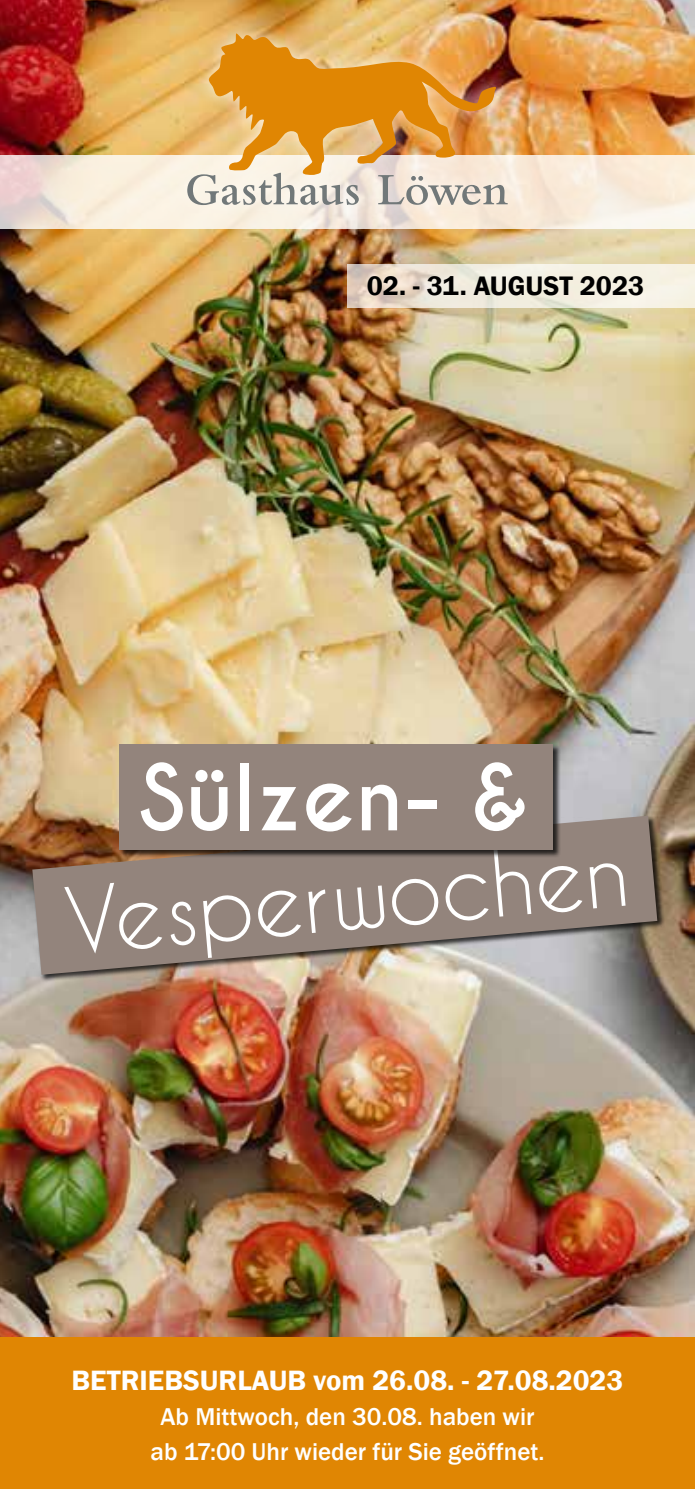
<style>
.page{position:relative;width:695px;height:1489px;background:#fff}
.page>*{position:absolute;margin:0;border:0;box-sizing:border-box;transform-origin:0 0}
.t1{font:86px "Caviar Dreams";color:#fff}
.t2{font:700 86px "Caviar Dreams";color:#fff}
.t3{font:600 28.75px "Franklin Gothic";color:#fff}
.t4{font:600 27.5px "Franklin Gothic";color:#000}
.t5{font:500 25px/35px "Franklin Gothic";color:#fff;text-align:center}
</style>
<div class="page">
<img style="left:0;top:0;width:694px;height:1337px">
<div style="left:0;top:1337px;width:694px;height:151px;background:#e08603"></div>
<div style="left:31px;top:814px;width:633px;height:168px;background:#000;opacity:.75"></div>
<svg style="left:32px;top:815px;width:625px;height:159px;background:#96867c"></svg>
<div style="left:119px;top:743px;width:442px;height:114px;background:#000;opacity:.75"></div>
<div style="left:120px;top:744px;width:433px;height:106px;background:#93847c"></div>
<svg style="left:0;top:155px;width:694px;height:74px;background:#f5e9db"></svg>
<div style="left:172px;top:19px;width:349px;height:202px;background:#fff;opacity:.75"></div>
<svg style="left:187px;top:33px;width:320px;height:172px;background:#e0ad66"></svg>
<svg style="left:347px;top:263px;width:347px;height:44px;background:#eee7d8"></svg>
<p class="t4" style="left:366px;top:269px;width:279px">02. - 31. AUGUST 2023</p>
<h1 class="t2" style="left:138px;top:746px;width:391px">Sülzen- &amp;</h1>
<h1 class="t1" style="left:61px;top:870px;width:567px;rotate:-5deg">Vesperwochen</h1>
<p class="t3" style="left:71px;top:1361px;width:553px">BETRIEBSURLAUB vom 26.08. - 27.08.2023</p>
<p class="t5" style="left:150px;top:1398px;width:395px">Ab Mittwoch, den 30.08. haben wir ab 17:00 Uhr wieder für Sie geöffnet.</p>
</div>
